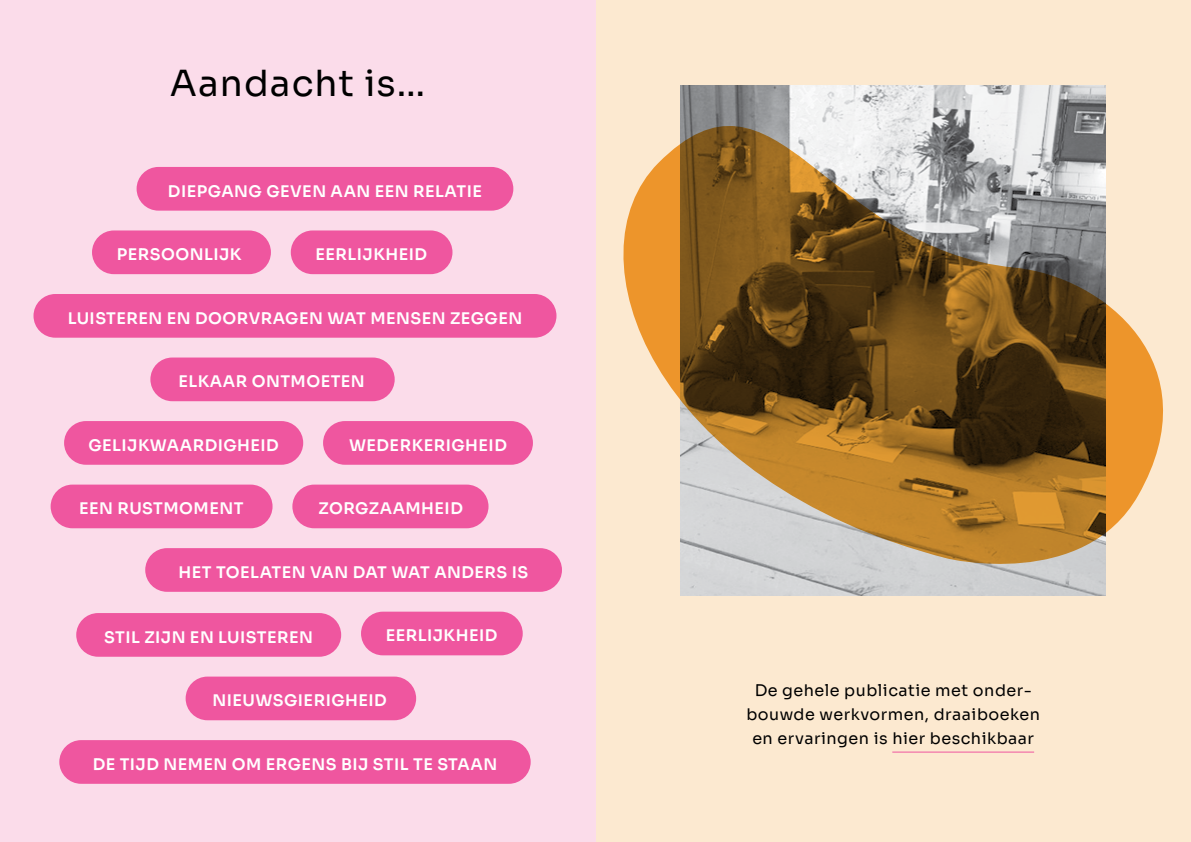
<style>
.page{position:relative;width:1191px;height:842px;background:#fff}
.page>*{position:absolute;margin:0;border:0;box-sizing:border-box;transform-origin:0 0}
.t1{font:36px "Sora";color:#000}
.t2{font:600 16px "Sora";letter-spacing:.03em;color:#fff}
.t3{font:16px/24px "Sora";letter-spacing:.03em;color:#000;text-align:center}
</style>
<div class="page">
<div style="left:578px;top:0;width:613px;height:842px;background:#fce9d0"></div>
<img style="left:680px;top:85px;width:426px;height:510px">
<svg style="left:595px;top:103px;width:568px;height:488px"></svg>
<hr style="left:892px;top:752px;width:142px;height:1px;background:#ef569f">
<div style="left:0;top:0;width:595px;height:842px;background:#fbdcea"></div>
<div style="left:33px;top:294px;width:523px;height:44px;background:#ef569f;border-radius:22px"></div>
<div style="left:59px;top:740px;width:471px;height:44px;background:#ef569f;border-radius:22px"></div>
<div style="left:137px;top:167px;width:376px;height:44px;background:#ef569f;border-radius:22px"></div>
<div style="left:145px;top:548px;width:417px;height:44px;background:#ef569f;border-radius:22px"></div>
<div style="left:186px;top:677px;width:230px;height:43px;background:#ef569f;border-radius:22px"></div>
<div style="left:291px;top:230px;width:161px;height:44px;background:#ef569f;border-radius:22px"></div>
<div style="left:92px;top:230px;width:179px;height:44px;background:#ef569f;border-radius:22px"></div>
<div style="left:76px;top:613px;width:265px;height:44px;background:#ef569f;border-radius:22px"></div>
<div style="left:361px;top:612px;width:162px;height:43px;background:#ef569f;border-radius:22px"></div>
<div style="left:292px;top:485px;width:196px;height:43px;background:#ef569f;border-radius:22px"></div>
<div style="left:51px;top:485px;width:221px;height:43px;background:#ef569f;border-radius:22px"></div>
<div style="left:150px;top:357px;width:245px;height:44px;background:#ef569f;border-radius:22px"></div>
<div style="left:64px;top:421px;width:239px;height:44px;background:#ef569f;border-radius:22px"></div>
<div style="left:323px;top:421px;width:210px;height:44px;background:#ef569f;border-radius:22px"></div>
<h1 class="t1" style="left:170px;top:54px;width:257px">Aandacht is…</h1>
<p class="t2" style="left:168px;top:178px;width:315px">DI EPGANG GEVEN AAN EEN RELATI E</p>
<p class="t2" style="left:117px;top:241px;width:126px">PERSOONLIJ K</p>
<p class="t2" style="left:315px;top:241px;width:103px">EERLIJKH EID</p>
<p class="t2" style="left:68px;top:305px;width:456px">LUISTEREN EN DOORVRAGEN WAT MENSEN ZEGGEN</p>
<p class="t2" style="left:178px;top:368px;width:188px">ELKAAR ONTMOETEN</p>
<p class="t2" style="left:88px;top:432px;width:182px">GELIJ KWAARDIGH EID</p>
<p class="t2" style="left:349px;top:432px;width:149px">WEDERKERIGH EID</p>
<p class="t2" style="left:79px;top:495px;width:166px">EEN RUSTMOMENT</p>
<p class="t2" style="left:318px;top:495px;width:136px">ZORGZAAMH EID</p>
<p class="t2" style="left:179px;top:559px;width:351px">HET TOELATEN VAN DAT WAT ANDERS IS</p>
<p class="t2" style="left:104px;top:624px;width:210px">STIL ZIJ N EN LUISTEREN</p>
<p class="t2" style="left:386px;top:622px;width:103px">EERLIJKH EID</p>
<p class="t2" style="left:212px;top:687px;width:166px">NI EUWSGI ERIGH EID</p>
<p class="t2" style="left:93px;top:751px;width:48px">DE TIJD</p>
<p class="t2" style="left:163px;top:751px;width:335px">NEMEN OM ERGENS BIJ STIL TE STAAN</p>
<p class="t3" style="left:746px;top:677px;width:295px">De gehele publicatie met onder&shy;bouwde werkvormen, draaiboeken en ervaringen is hier beschikbaar</p>
</div>
